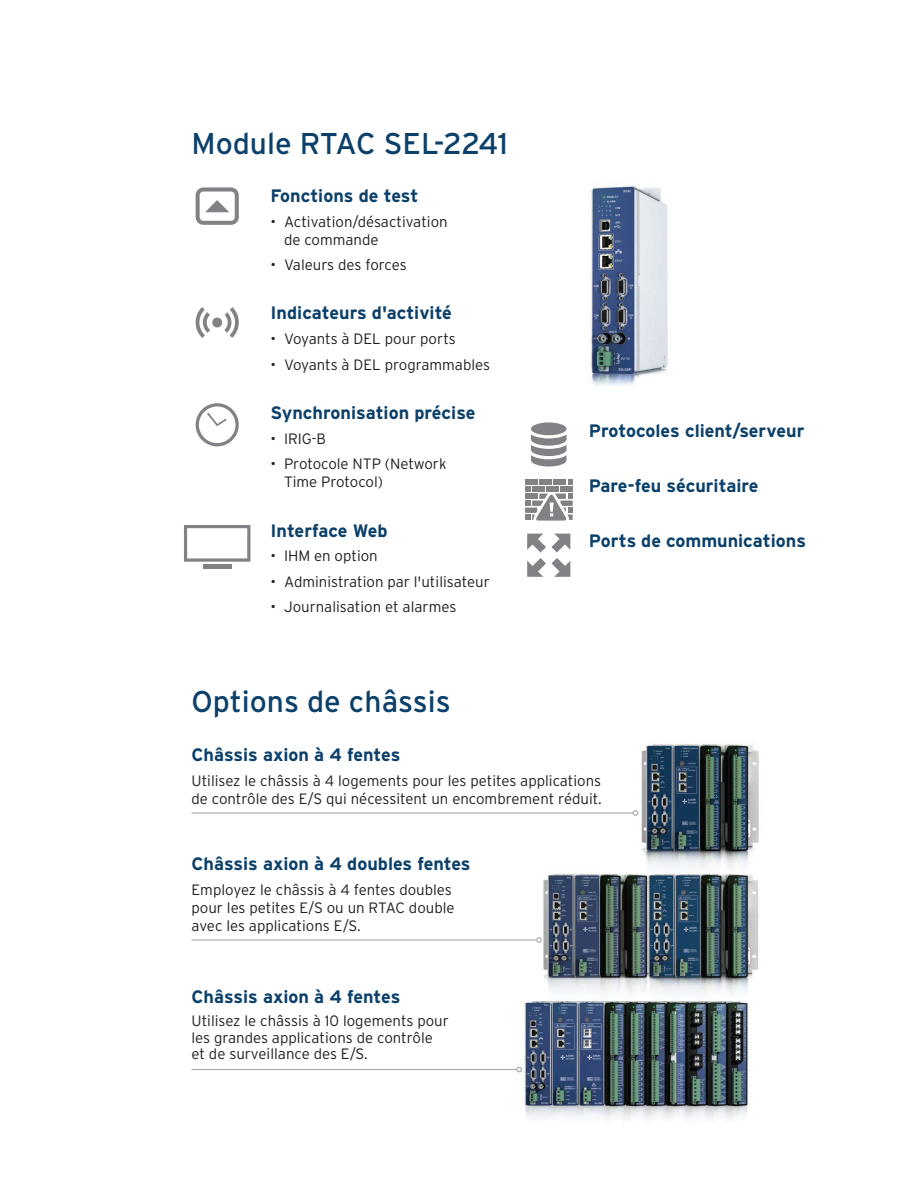
<style>
.page{position:relative;width:918px;height:1188px;background:#fff}
.page>*{position:absolute;margin:0;border:0;box-sizing:border-box;transform-origin:0 0}
.t1{font:30px "Interstate Poly";color:#0b406a}
.t2{font:700 18px "Interstate Poly";color:#0b406a}
.t3{font:300 15px/18px "Interstate Poly";color:#231f20}
</style>
<div class="page">
<img style="left:590px;top:185px;width:78px;height:201px">
<img style="left:518px;top:1001px;width:230px;height:119px">
<img style="left:531px;top:873px;width:228px;height:122px">
<img style="left:638px;top:744px;width:121px;height:126px">
<svg style="left:196px;top:403px;width:43px;height:43px"></svg>
<svg style="left:184px;top:525px;width:66px;height:37px"></svg>
<hr style="left:203px;top:564px;width:28px;height:4px;background:#808285">
<div style="left:212px;top:318px;width:10px;height:9px;background:#808285;border-radius:50%"></div>
<svg style="left:224px;top:307px;width:15px;height:31px"></svg>
<svg style="left:196px;top:307px;width:14px;height:31px"></svg>
<svg style="left:196px;top:187px;width:43px;height:38px"></svg>
<svg style="left:525px;top:480px;width:48px;height:41px"></svg>
<svg style="left:527px;top:534px;width:43px;height:43px"></svg>
<svg style="left:531px;top:422px;width:36px;height:45px"></svg>
<hr style="left:192px;top:812px;width:441px;height:2px;background:#a8a9ad">
<svg style="left:633px;top:810px;width:5px;height:6px"></svg>
<hr style="left:192px;top:939px;width:345px;height:1px;background:#a8a9ad">
<svg style="left:536px;top:937px;width:6px;height:6px"></svg>
<hr style="left:192px;top:1069px;width:325px;height:1px;background:#a8a9ad">
<svg style="left:516px;top:1067px;width:6px;height:5px"></svg>
<h1 class="t1" style="left:192px;top:122px;width:318px">Module RTAC SEL-2241</h1>
<p class="t2" style="left:271px;top:182px;width:149px">Fonctions de test</p>
<p class="t3" style="left:284px;top:211px;width:165px;text-indent:-14px">• Activation/désactivation de commande</p>
<p class="t3" style="left:271px;top:255px;width:138px">• Valeurs des forces</p>
<p class="t2" style="left:271px;top:300px;width:183px">Indicateurs d'activité</p>
<p class="t3" style="left:271px;top:329px;width:187px">• Voyants à DEL pour ports</p>
<p class="t3" style="left:271px;top:355px;width:221px">• Voyants à DEL programmables</p>
<p class="t2" style="left:271px;top:400px;width:207px">Synchronisation précise</p>
<p class="t3" style="left:271px;top:429px;width:57px">• IRIG-B</p>
<p class="t3" style="left:284px;top:454px;width:164px;text-indent:-14px">• Protocole NTP (Network<br>Time Protocol)</p>
<p class="t2" style="left:271px;top:517px;width:119px">Interface Web</p>
<p class="t3" style="left:271px;top:546px;width:109px">• IHM en option</p>
<p class="t3" style="left:271px;top:572px;width:221px">• Administration par l'utilisateur</p>
<p class="t3" style="left:271px;top:597px;width:187px">• Journalisation et alarmes</p>
<p class="t2" style="left:589px;top:417px;width:217px">Protocoles client/serveur</p>
<p class="t2" style="left:589px;top:473px;width:171px">Pare-feu sécuritaire</p>
<p class="t2" style="left:589px;top:528px;width:219px">Ports de communications</p>
<h1 class="t1" style="left:192px;top:681px;width:261px">Options de châssis</h1>
<p class="t2" style="left:192px;top:742px;width:210px">Châssis axion à 4 fentes</p>
<p class="t3" style="left:192px;top:771px;width:412px">Utilisez le châssis à 4 logements pour les petites applications de contrôle des E/S qui nécessitent un encombrement réduit.</p>
<p class="t2" style="left:192px;top:850px;width:281px">Châssis axion à 4 doubles fentes</p>
<p class="t3" style="left:192px;top:879px;width:265px">Employez le châssis à 4 fentes doubles pour les petites E/S ou un RTAC double avec les applications E/S.</p>
<p class="t2" style="left:192px;top:983px;width:210px">Châssis axion à 4 fentes</p>
<p class="t3" style="left:192px;top:1012px;width:259px;line-height:16.5px">Utilisez le châssis à 10 logements pour les grandes applications de contrôle et de surveillance des E/S.</p>
</div>
